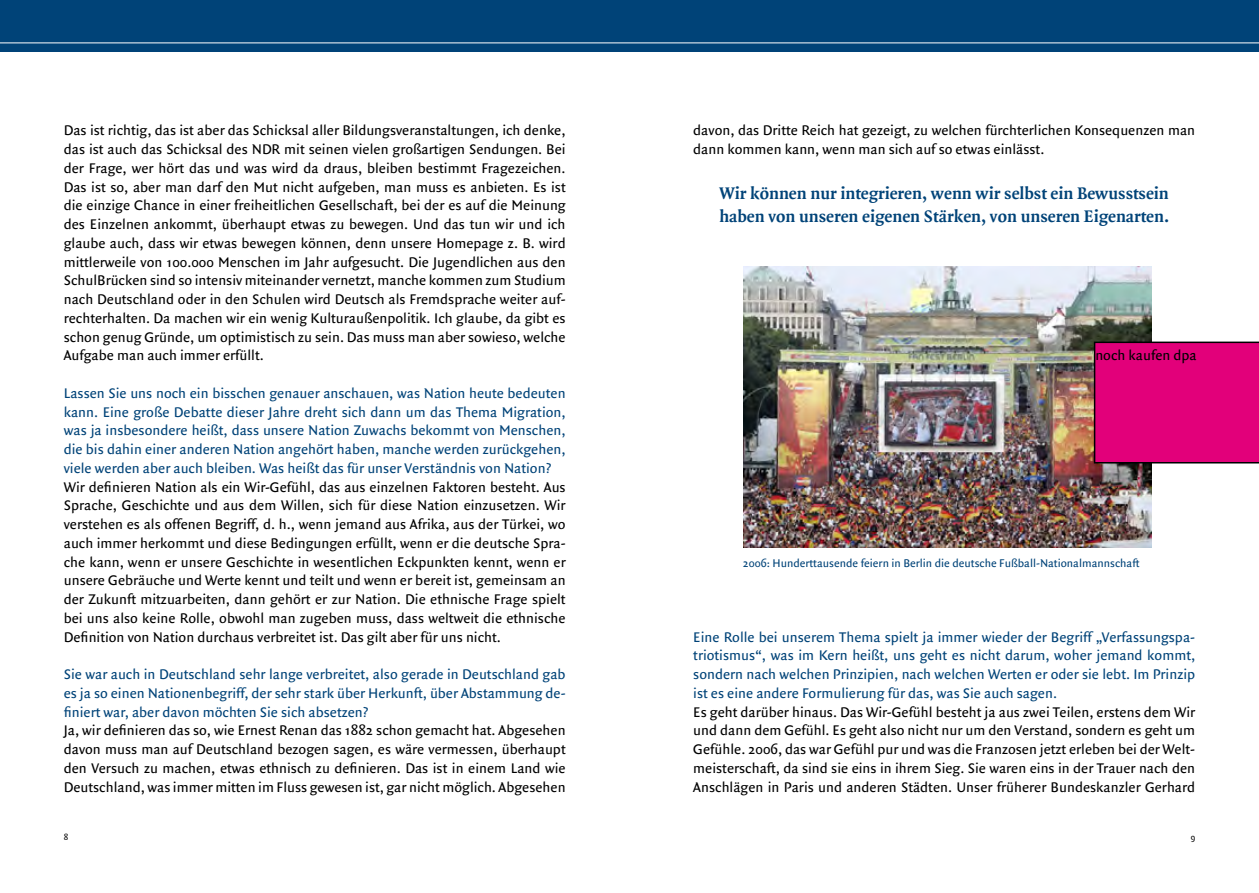
<style>
.page{position:relative;width:1259px;height:893px;background:#fff}
.page>*{position:absolute;margin:0;border:0;box-sizing:border-box;transform-origin:0 0}
.t1{font:700 18px/22.5px "Quadraat";color:#004378}
.t2{font:15px/18.8px "Quadraat Sans";color:#000;text-align:justify}
.t3{font:15px/18.8px "Quadraat Sans";color:#004378;text-align:justify}
.t4{font:12px "Quadraat Sans";color:#004378}
.t5{font:9px "Quadraat Sans";color:#000}
</style>
<div class="page">
<div style="left:0;top:0;width:1259px;height:51px;background:#004378"></div>
<hr style="left:0;top:43px;width:1259px;height:1px;background:#fff">
<img style="left:743px;top:267px;width:408px;height:281px">
<div style="left:1094px;top:342px;width:165px;height:121px;background:#e2007a"></div>
<p class="t2" style="left:64px;top:121px;width:503px">Das ist richtig, das ist aber das Schicksal aller Bildungsveranstaltungen, ich denke, das ist auch das Schicksal des NDR mit seinen vielen großartigen Sendungen. Bei der Frage, wer hört das und was wird da draus, bleiben bestimmt Fragezeichen.<br>Das ist so, aber man darf den Mut nicht aufgeben, man muss es anbieten. Es ist die einzige Chance in einer freiheitlichen Gesellschaft, bei der es auf die Meinung des Einzelnen ankommt, überhaupt etwas zu bewegen. Und das tun wir und ich glaube auch, dass wir etwas bewegen können, denn unsere Homepage z. B. wird mittlerweile von 100.000 Menschen im Jahr aufgesucht. Die Jugendlichen aus den SchulBrücken sind so intensiv miteinander vernetzt, manche kommen zum Studium nach Deutschland oder in den Schulen wird Deutsch als Fremdsprache weiter auf&shy;rechterhalten. Da machen wir ein wenig Kulturaußenpolitik. Ich glaube, da gibt es schon genug Gründe, um optimistisch zu sein. Das muss man aber sowieso, welche Aufgabe man auch immer erfüllt.</p>
<p class="t3" style="left:64px;top:384px;width:503px">Lassen Sie uns noch ein bisschen genauer anschauen, was Nation heute bedeuten kann. Eine große Debatte dieser Jahre dreht sich dann um das Thema Migration, was ja insbesondere heißt, dass unsere Nation Zuwachs bekommt von Menschen, die bis dahin einer anderen Nation angehört haben, manche werden zurückgehen, viele werden aber auch bleiben. Was heißt das für unser Verständnis von Nation?</p>
<p class="t2" style="left:64px;top:478px;width:503px">Wir definieren Nation als ein Wir-Gefühl, das aus einzelnen Faktoren besteht. Aus Sprache, Geschichte und aus dem Willen, sich für diese Nation einzusetzen. Wir verstehen es als offenen Begriff, d. h., wenn jemand aus Afrika, aus der Türkei, wo auch immer herkommt und diese Bedingungen erfüllt, wenn er die deutsche Spra&shy;che kann, wenn er unsere Geschichte in wesentlichen Eckpunkten kennt, wenn er unsere Gebräuche und Werte kennt und teilt und wenn er bereit ist, gemeinsam an der Zukunft mitzuarbeiten, dann gehört er zur Nation. Die ethnische Frage spielt bei uns also keine Rolle, obwohl man zugeben muss, dass weltweit die ethnische Definition von Nation durchaus verbreitet ist. Das gilt aber für uns nicht.</p>
<p class="t3" style="left:64px;top:665px;width:503px">Sie war auch in Deutschland sehr lange verbreitet, also gerade in Deutschland gab es ja so einen Nationenbegriff, der sehr stark über Herkunft, über Abstammung de&shy;finiert war, aber davon möchten Sie sich absetzen?</p>
<p class="t2" style="left:64px;top:721px;width:503px">Ja, wir definieren das so, wie Ernest Renan das 1882 schon gemacht hat. Abgesehen davon muss man auf Deutschland bezogen sagen, es wäre vermessen, überhaupt den Versuch zu machen, etwas ethnisch zu definieren. Das ist in einem Land wie Deutschland, was immer mitten im Fluss gewesen ist, gar nicht möglich. Abgesehen</p>
<p class="t2" style="left:693px;top:121px;width:503px">davon, das Dritte Reich hat gezeigt, zu welchen fürchterlichen Konsequenzen man dann kommen kann, wenn man sich auf so etwas einlässt.</p>
<p class="t1" style="left:719px;top:183px;width:451px">Wir können nur integrieren, wenn wir selbst ein Bewusstsein haben von unseren eigenen Stärken, von unseren Eigenarten.</p>
<p class="t2" style="left:1095px;top:346px;width:103px">noch kaufen dpa</p>
<p class="t4" style="left:742px;top:556px;width:398px">2006: Hunderttausende feiern in Berlin die deutsche Fußball-Nationalmannschaft</p>
<p class="t3" style="left:693px;top:628px;width:503px">Eine Rolle bei unserem Thema spielt ja immer wieder der Begriff „Verfassungspa&shy;triotismus“, was im Kern heißt, uns geht es nicht darum, woher jemand kommt, sondern nach welchen Prinzipien, nach welchen Werten er oder sie lebt. Im Prinzip ist es eine andere Formulierung für das, was Sie auch sagen.</p>
<p class="t2" style="left:693px;top:703px;width:503px">Es geht darüber hinaus. Das Wir-Gefühl besteht ja aus zwei Teilen, erstens dem Wir und dann dem Gefühl. Es geht also nicht nur um den Verstand, sondern es geht um Gefühle. 2006, das war Gefühl pur und was die Franzosen jetzt erleben bei der Welt&shy;meisterschaft, da sind sie eins in ihrem Sieg. Sie waren eins in der Trauer nach den Anschlägen in Paris und anderen Städten. Unser früherer Bundeskanzler Gerhard</p>
<p class="t5" style="left:64px;top:832px;width:6px">8</p>
<p class="t5" style="left:1190px;top:832px;width:6px">9</p>
</div>
